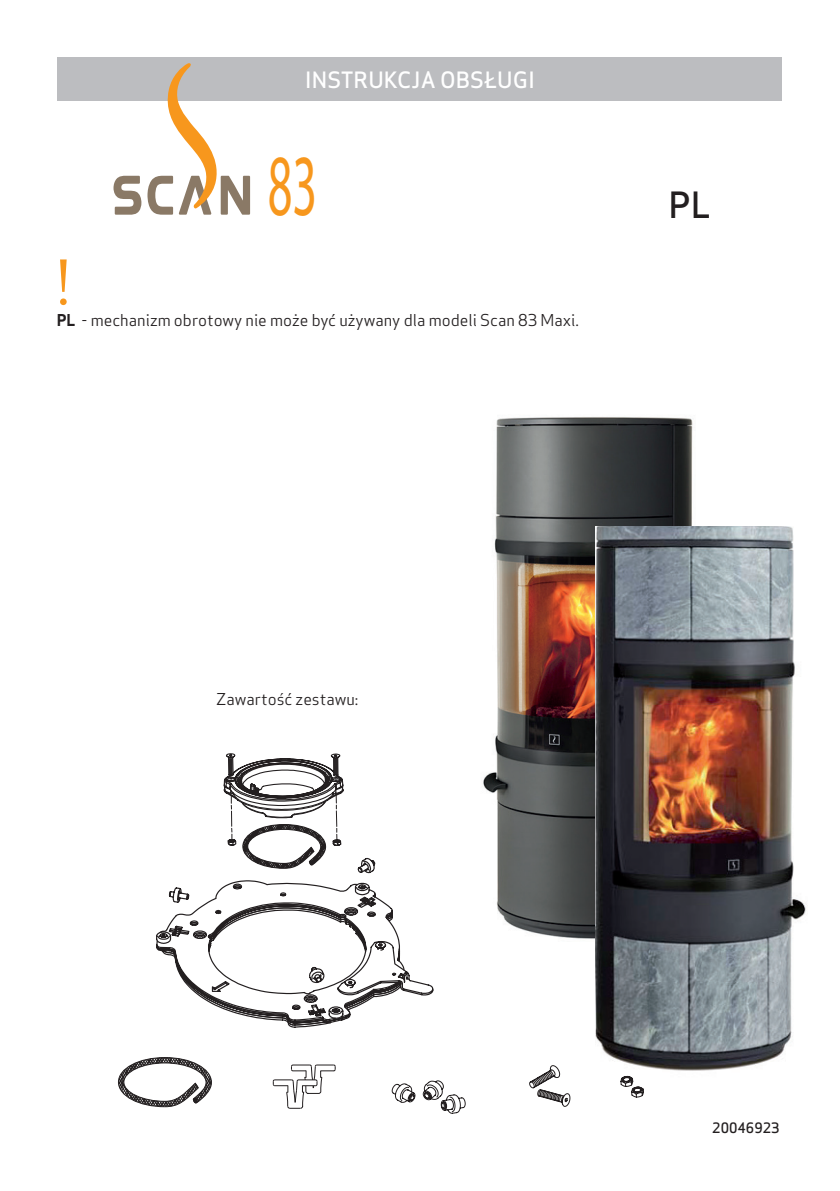
<style>
.page{position:relative;width:840px;height:1191px;background:#fff}
.page>*{position:absolute;margin:0;border:0;box-sizing:border-box;transform-origin:0 0}
.t1{font:87.6px "Myriad Pro";color:#f7971d;scale:.55 1}
.t2{font:60px "Apex Sans";color:#f7971d}
.t3{font:500 35.4px "Apex Sans";color:#231f20}
.t4{font:500 22px "Apex Sans";color:#fff}
.t5{font:16px "Apex Sans";color:#231f20}
.t6{font:500 14px "Apex Sans";color:#231f20}
.s1{font-weight:700}
</style>
<div class="page">
<img style="left:483px;top:417px;width:210px;height:522px">
<img style="left:595px;top:526px;width:211px;height:545px">
<div style="left:58px;top:58px;width:723px;height:43px;background:#bcbdc0"></div>
<svg style="left:113px;top:176px;width:28px;height:39px"></svg>
<svg style="left:147px;top:63px;width:103px;height:152px"></svg>
<svg style="left:223px;top:753px;width:121px;height:104px"></svg>
<svg style="left:247px;top:857px;width:187px;height:139px"></svg>
<svg style="left:156px;top:879px;width:249px;height:149px"></svg>
<svg style="left:118px;top:1057px;width:93px;height:50px"></svg>
<svg style="left:272px;top:1064px;width:372px;height:50px"></svg>
<p class="t4" style="left:305px;top:60px;width:231px">INSTRUKCJA OBSŁUGI</p>
<p class="t2" style="left:57px;top:233px;width:15px">!</p>
<h1 class="t1" style="left:267px;top:131px;width:91px">83</h1>
<p class="t5" style="left:57px;top:307px;width:523px"><span class="s1">PL</span> - mechanizm obrotowy nie może być używany dla modeli Scan 83 Maxi.</p>
<p class="t3" style="left:668px;top:174px;width:44px">PL</p>
<p class="t5" style="left:216px;top:686px;width:144px">Zawartość zestawu:</p>
<p class="t6" style="left:711px;top:1116px;width:69px">20046923</p>
</div>
